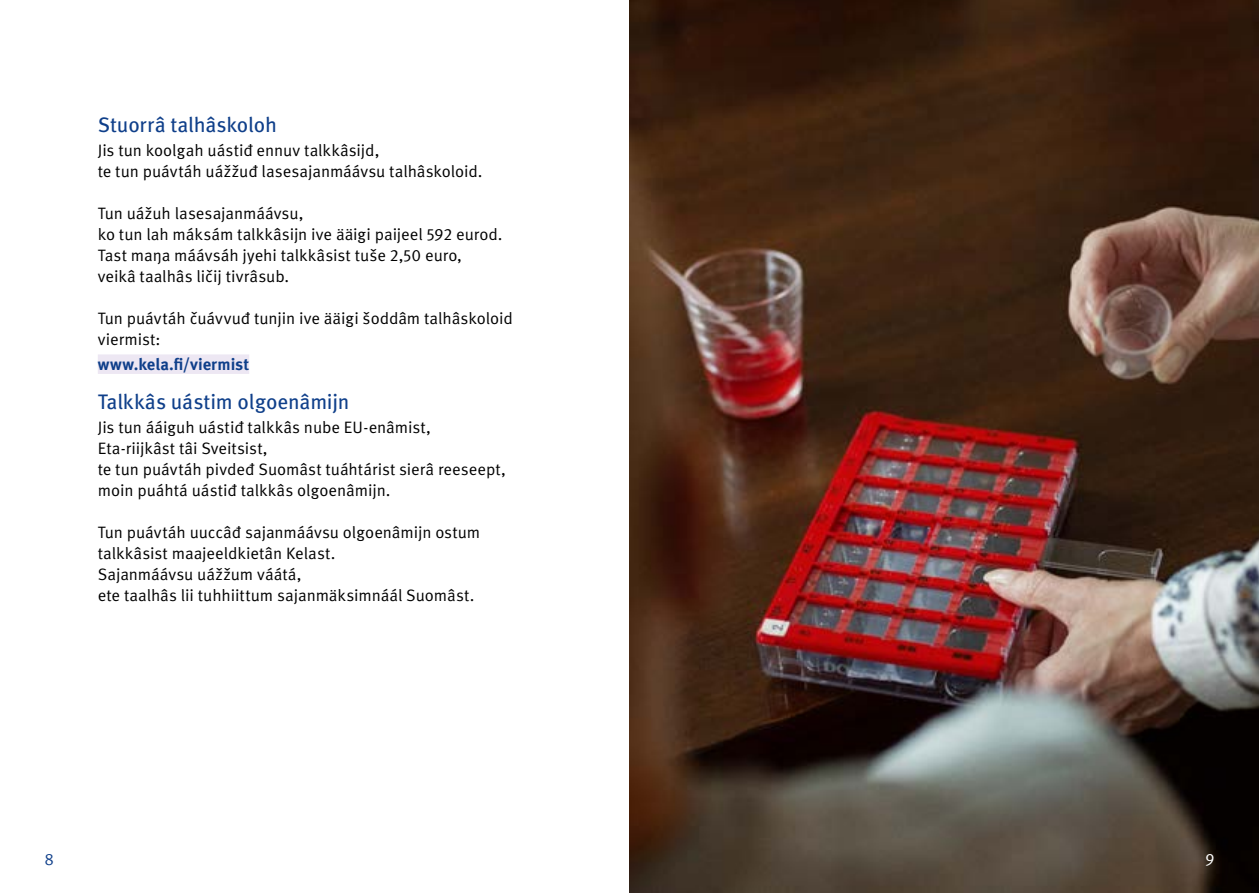
<style>
.page{position:relative;width:1259px;height:893px;background:#fff}
.page>*{position:absolute;margin:0;border:0;box-sizing:border-box;transform-origin:0 0}
.H2_otsikko{font:21px "Meta Pro";letter-spacing:-.005em;color:#0f3f8a}
.Body_copy{font:16.5px/21px "Meta Pro Norm";letter-spacing:-.005em;color:#000}
.Links{font:700 16.5px "Meta Pro";letter-spacing:.005em;color:#0f3f8a}
.t1{font:16.5px "Meta Pro Norm";color:#0f3f8a}
.t2{font:16.5px "Meta Pro Norm";color:#fff}
</style>
<div class="page">
<div style="left:98px;top:354px;width:151px;height:20px;background:#ede7f3"></div>
<img style="left:629px;top:0;width:630px;height:893px">
<h2 class="H2_otsikko" style="left:98px;top:109px;width:181px">Stuorrâ talhâskoloh</h2>
<p class="Body_copy" style="left:98px;top:139px;width:386px">Jis tun koolgah uástiđ ennuv talkkâsijd,<br>te tun puávtáh uážžuđ lasesajanmáávsu talhâskoloid.</p>
<p class="Body_copy" style="left:98px;top:202px;width:406px">Tun uážuh lasesajanmáávsu,<br>ko tun lah máksám talkkâsijn ive ääigi paijeel 592 eurod.</p>
<p class="Body_copy" style="left:98px;top:244px;width:366px">Tast maŋa máávsáh jyehi talkkâsist tuše 2,50 euro, veikâ taalhâs ličij tivrâsub.</p>
<p class="Body_copy" style="left:98px;top:307px;width:416px">Tun puávtáh čuávvuđ tunjin ive ääigi šoddâm talhâskoloid viermist:</p>
<p class="Links" style="left:98px;top:352px;width:153px">www.kela.fi/viermist</p>
<h2 class="H2_otsikko" style="left:98px;top:386px;width:253px">Talkkâs uástim olgoenâmijn</h2>
<p class="Body_copy" style="left:98px;top:416px;width:409px">Jis tun ááiguh uástiđ talkkâs nube EU-enâmist, Eta-riijkâst tâi Sveitsist,<br>te tun puávtáh pivdeđ Suomâst tuáhtárist sierâ reeseept, moin puáhtá uástiđ talkkâs olgoenâmijn.</p>
<p class="Body_copy" style="left:98px;top:521px;width:384px">Tun puávtáh uuccâđ sajanmáávsu olgoenâmijn ostum talkkâsist maajeeldkietân Kelast.</p>
<p class="Body_copy" style="left:98px;top:563px;width:378px">Sajanmáávsu uážžum váátá,<br>ete taalhâs lii tuhhiittum sajanmäksimnáál Suomâst.</p>
<p class="t1" style="left:44px;top:847px;width:11px">8</p>
<p class="t2" style="left:1205px;top:847px;width:11px">9</p>
</div>
